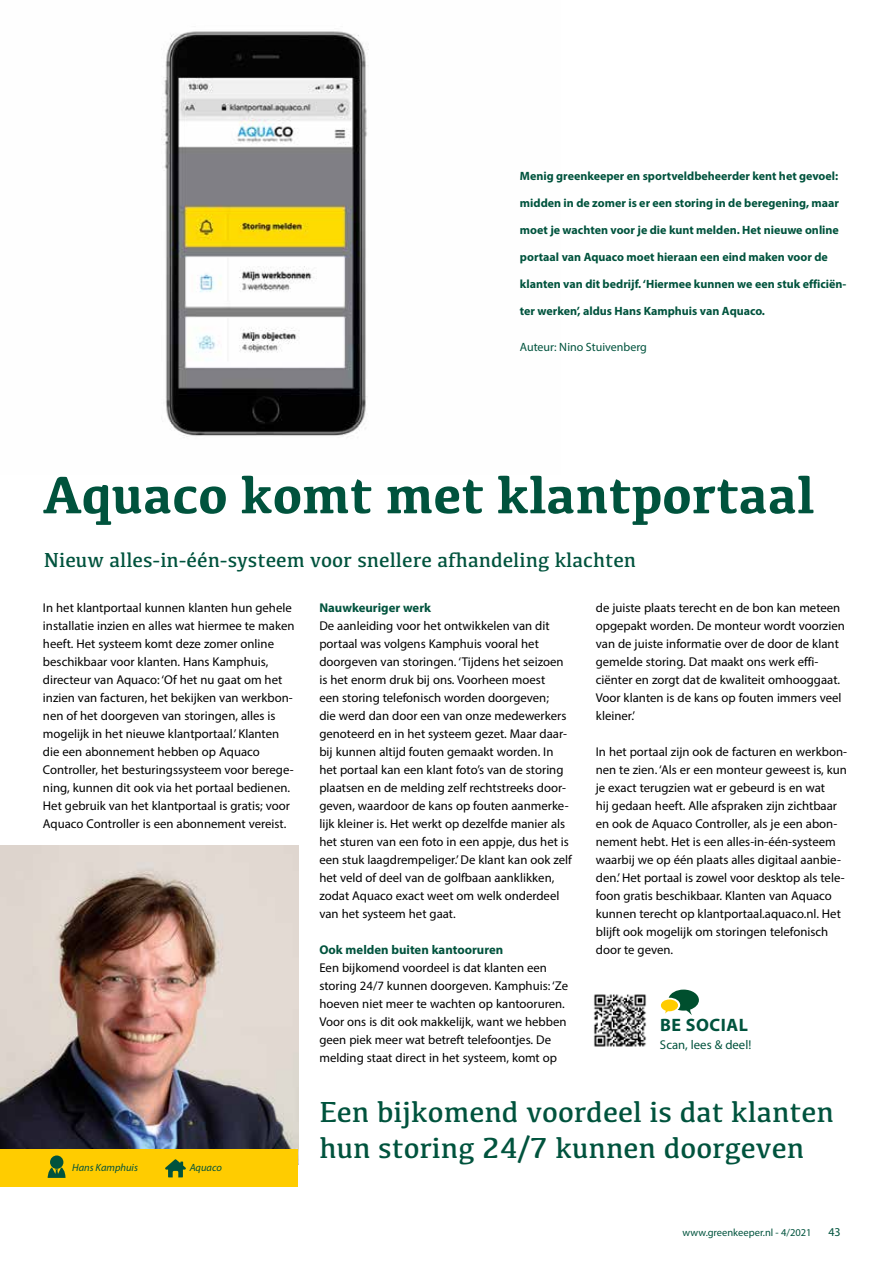
<style>
.page{position:relative;width:893px;height:1263px;background:#fff}
.page>*{position:absolute;margin:0;border:0;box-sizing:border-box;transform-origin:0 0}
.t1{font:700 54px "Kefa";color:#00533d}
.t2{font:30px/36px "Kefa";color:#00533d}
.t3{font:21px "Kefa";color:#00533d}
.t4{font:700 18px "Myriad Pro";letter-spacing:.03em;color:#00533d}
.t5{font:12.75px/18px "Myriad Pro";color:#000}
.t6{font:700 12.75px "Myriad Pro";color:#00533d}
.t7{font:12.75px "Myriad Pro";color:#00533d}
.t8{font:700 12px "Myriad Pro";color:#00533d}
.t9{font:12px "Myriad Pro";color:#00533d}
.t10{font:10.5px "Myriad Pro";color:#00533d}
.t11{font:italic 10.5px "Myriad Pro";color:#00533d}
</style>
<div class="page">
<img style="left:161px;top:31px;width:208px;height:407px">
<img style="left:0;top:845px;width:298px;height:319px">
<div style="left:0;top:1150px;width:297px;height:37px;background:#fc0"></div>
<svg style="left:48px;top:1167px;width:18px;height:11px"></svg>
<div style="left:50px;top:1155px;width:13px;height:14px;background:#00533d;border-radius:50%"></div>
<svg style="left:165px;top:1159px;width:21px;height:18px"></svg>
<img style="left:594px;top:994px;width:52px;height:53px">
<svg style="left:661px;top:989px;width:38px;height:26px"></svg>
<p class="t8" style="left:520px;top:168px;width:320px">Menig greenkeeper en sportveldbeheerder kent het gevoel:</p>
<p class="t8" style="left:520px;top:195px;width:321px">midden in de zomer is er een storing in de beregening, maar</p>
<p class="t8" style="left:520px;top:222px;width:321px">moet je wachten voor je die kunt melden. Het nieuwe online</p>
<p class="t8" style="left:520px;top:249px;width:309px">portaal van Aquaco moet hieraan een eind maken voor de</p>
<p class="t8" style="left:520px;top:276px;width:328px">klanten van dit bedrijf. ‘Hiermee kunnen we een stuk efficiën-</p>
<p class="t8" style="left:520px;top:303px;width:247px">ter werken’, aldus Hans Kamphuis van Aquaco.</p>
<p class="t9" style="left:520px;top:340px;width:128px">Auteur: Nino Stuivenberg</p>
<h1 class="t1" style="left:43px;top:459px;width:773px">Aquaco komt met klantportaal</h1>
<h3 class="t3" style="left:44px;top:547px;width:594px">Nieuw alles-in-één-systeem voor snellere afhandeling klachten</h3>
<p class="t5" style="left:43px;top:599px;width:253px">In het klantportaal kunnen klanten hun gehele installatie inzien en alles wat hiermee te maken heeft. Het systeem komt deze zomer online beschikbaar voor klanten. Hans Kamphuis, directeur van Aquaco: ‘Of het nu gaat om het inzien van facturen, het bekijken van werkbon&shy;nen of het doorgeven van storingen, alles is mogelijk in het nieuwe klantportaal.’ Klanten die een abonnement hebben op Aquaco Controller, het besturingssysteem voor berege&shy;ning, kunnen dit ook via het portaal bedienen.<br>Het gebruik van het klantportaal is gratis; voor Aquaco Controller is een abonnement vereist.</p>
<p class="t6" style="left:319px;top:599px;width:113px">Nauwkeuriger werk</p>
<p class="t5" style="left:319px;top:617px;width:254px">De aanleiding voor het ontwikkelen van dit portaal was volgens Kamphuis vooral het doorgeven van storingen. ‘Tijdens het seizoen is het enorm druk bij ons. Voorheen moest<br>een storing telefonisch worden doorgeven;<br>die werd dan door een van onze medewerkers genoteerd en in het systeem gezet. Maar daar&shy;bij kunnen altijd fouten gemaakt worden. In het portaal kan een klant foto’s van de storing plaatsen en de melding zelf rechtstreeks door&shy;geven, waardoor de kans op fouten aanmerke&shy;lijk kleiner is. Het werkt op dezelfde manier als het sturen van een foto in een appje, dus het is een stuk laagdrempeliger.’ De klant kan ook zelf het veld of deel van de golfbaan aanklikken, zodat Aquaco exact weet om welk onderdeel van het systeem het gaat.</p>
<p class="t6" style="left:319px;top:941px;width:185px">Ook melden buiten kantooruren</p>
<p class="t5" style="left:319px;top:959px;width:250px">Een bijkomend voordeel is dat klanten een storing 24/7 kunnen doorgeven. Kamphuis: ‘Ze hoeven niet meer te wachten op kantooruren.<br>Voor ons is dit ook makkelijk, want we hebben geen piek meer wat betreft telefoontjes. De melding staat direct in het systeem, komt op</p>
<p class="t5" style="left:596px;top:599px;width:251px">de juiste plaats terecht en de bon kan meteen opgepakt worden. De monteur wordt voorzien van de juiste informatie over de door de klant gemelde storing. Dat maakt ons werk effi&shy;ciënter en zorgt dat de kwaliteit omhooggaat.<br>Voor klanten is de kans op fouten immers veel kleiner.’</p>
<p class="t5" style="left:596px;top:743px;width:253px">In het portaal zijn ook de facturen en werkbon&shy;nen te zien. ‘Als er een monteur geweest is, kun je exact terugzien wat er gebeurd is en wat<br>hij gedaan heeft. Alle afspraken zijn zichtbaar en ook de Aquaco Controller, als je een abon&shy;nement hebt. Het is een alles-in-één-systeem waarbij we op één plaats alles digitaal aanbie&shy;den.’ Het portaal is zowel voor desktop als tele&shy;foon gratis beschikbaar. Klanten van Aquaco kunnen terecht op klantportaal.aquaco.nl. Het blijft ook mogelijk om storingen telefonisch door te geven.</p>
<h3 class="t4" style="left:660px;top:1013px;width:89px">BE SOCIAL</h3>
<p class="t7" style="left:660px;top:1037px;width:93px">Scan, lees &amp; deel!</p>
<p class="t11" style="left:72px;top:1161px;width:67px">Hans Kamphuis</p>
<p class="t11" style="left:190px;top:1161px;width:34px">Aquaco</p>
<h2 class="t2" style="left:319px;top:1093px;width:516px">Een bijkomend voordeel is dat klanten hun storing 24/7 kunnen doorgeven</h2>
<p class="t10" style="left:683px;top:1226px;width:130px">www.greenkeeper.nl - 4/2021</p>
<p class="t9" style="left:828px;top:1224px;width:14px">43</p>
</div>
